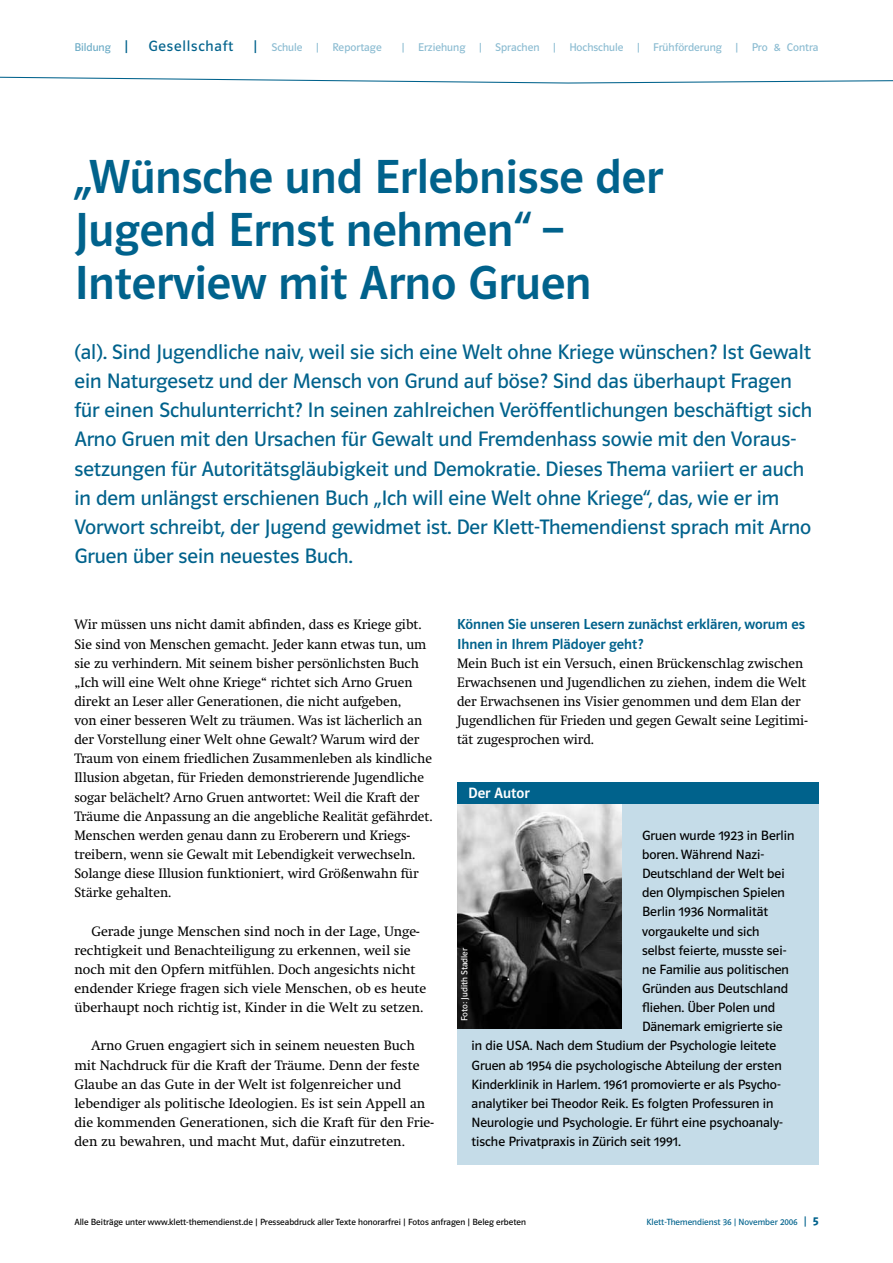
<style>
.page{position:relative;width:893px;height:1263px;background:#fff}
.page>*{position:absolute;margin:0;border:0;box-sizing:border-box;transform-origin:0 0}
.t1{font:48px/53.1px "Polo ST11 K Krftg";color:#00628c}
.t2{font:21px/29.2px "Polo ST11 K Buch";color:#00628c}
.t3{font:15px/19.2px "Polo 22 K Krftg";color:#00628c}
.t4{font:15px "Polo ST11 K Buch";letter-spacing:.05em;color:#00628c}
.t5{font:15px "Polo ST11 K Krftg";color:#fff}
.t6{font:13.5px/19.2px "Klett Swift";letter-spacing:-.005em;color:#000}
.t7{font:13.5px "Polo ST11 K Buch";color:#000}
.t8{font:11.25px "Polo ST11 K Buch";color:#8abbd1}
.t9{font:11.25px "Polo ST11 K Buch";color:#6aaac5}
.t10{font:9px "Polo ST11 K Buch";color:#000}
.t11{font:9px "Polo ST11 K Buch";color:#00628c}
.t12{font:9px "Polo ST11 K Buch";color:#fff}
.s1{font-size:15px;color:#00628c}
.s2{font-size:12px}
</style>
<div class="page">
<svg style="left:0;top:76px;width:893px;height:8px"></svg>
<div style="left:457px;top:800px;width:362px;height:365px;background:#c5dce8"></div>
<img style="left:457px;top:804px;width:164px;height:224px">
<div style="left:457px;top:782px;width:362px;height:22px;background:#00628c"></div>
<p class="t9" style="left:74px;top:41px;width:56px">Bildung <span class="s1">|</span></p>
<p class="t4" style="left:148px;top:37px;width:86px">Gesellschaft</p>
<p class="t8" style="left:253px;top:41px;width:130px"><span class="s1">|</span> Schule | Reportage</p>
<p class="t8" style="left:402px;top:41px;width:418px">| Erziehung | Sprachen | Hochschule | Frühförderung | Pro &amp; Contra</p>
<h1 class="t1" style="left:74px;top:150px;width:590px">„Wünsche und Erlebnisse der<br>Jugend Ernst nehmen“ –<br>Interview mit Arno Gruen</h1>
<p class="t2" style="left:74px;top:337px;width:739px">(al). Sind Jugendliche naiv, weil sie sich eine Welt ohne Kriege wünschen? Ist Gewalt ein Naturgesetz und der Mensch von Grund auf böse? Sind das überhaupt Fragen für einen Schulunterricht? In seinen zahlreichen Veröffentlichungen beschäftigt sich Arno Gruen mit den Ursachen für Gewalt und Fremdenhass sowie mit den Voraus&shy;setzungen für Autoritätsgläubigkeit und Demokratie. Dieses Thema variiert er auch in dem unlängst erschienen Buch „Ich will eine Welt ohne Kriege“, das, wie er im Vorwort schreibt, der Jugend gewidmet ist. Der Klett-Themendienst sprach mit Arno Gruen über sein neuestes Buch.</p>
<p class="t6" style="left:74px;top:615px;width:360px">Wir müssen uns nicht damit abfinden, dass es Kriege gibt.<br>Sie sind von Menschen gemacht. Jeder kann etwas tun, um sie zu verhindern. Mit seinem bisher persönlichsten Buch „Ich will eine Welt ohne Kriege“ richtet sich Arno Gruen direkt an Leser aller Generationen, die nicht aufgeben,<br>von einer besseren Welt zu träumen. Was ist lächerlich an der Vorstellung einer Welt ohne Gewalt? Warum wird der Traum von einem friedlichen Zusammenleben als kindliche Illusion abgetan, für Frieden demonstrierende Jugendliche sogar belächelt? Arno Gruen antwortet: Weil die Kraft der Träume die Anpassung an die angebliche Realität gefährdet.<br>Menschen werden genau dann zu Eroberern und Kriegs&shy;treibern, wenn sie Gewalt mit Lebendigkeit verwechseln.<br>Solange diese Illusion funktioniert, wird Größenwahn für Stärke gehalten.</p>
<p class="t6" style="left:74px;top:921px;width:353px;text-indent:17px">Gerade junge Menschen sind noch in der Lage, Unge&shy;rechtigkeit und Benachteiligung zu erkennen, weil sie noch mit den Opfern mitfühlen. Doch angesichts nicht endender Kriege fragen sich viele Menschen, ob es heute überhaupt noch richtig ist, Kinder in die Welt zu setzen.</p>
<p class="t6" style="left:74px;top:1036px;width:361px;text-indent:17px">Arno Gruen engagiert sich in seinem neuesten Buch mit Nachdruck für die Kraft der Träume. Denn der feste Glaube an das Gute in der Welt ist folgenreicher und lebendiger als politische Ideologien. Es ist sein Appell an die kommenden Generationen, sich die Kraft für den Frie&shy;den zu bewahren, und macht Mut, dafür einzutreten.</p>
<p class="t3" style="left:457px;top:615px;width:349px">Können Sie unseren Lesern zunächst erklären, worum es<br>Ihnen in Ihrem Plädoyer geht?</p>
<p class="t6" style="left:457px;top:653px;width:352px">Mein Buch ist ein Versuch, einen Brückenschlag zwischen Erwachsenen und Jugendlichen zu ziehen, indem die Welt der Erwachsenen ins Visier genommen und dem Elan der Jugendlichen für Frieden und gegen Gewalt seine Legitimi&shy;tät zugesprochen wird.</p>
<p class="t5" style="left:468px;top:785px;width:63px">Der Autor</p>
<p class="t7" style="left:642px;top:828px;width:154px">Gruen wurde 1923 in Berlin</p>
<p class="t7" style="left:642px;top:847px;width:123px">boren. Während Nazi-</p>
<p class="t7" style="left:642px;top:866px;width:144px">Deutschland der Welt bei</p>
<p class="t7" style="left:642px;top:885px;width:144px">den Olympischen Spielen</p>
<p class="t7" style="left:642px;top:904px;width:128px">Berlin 1936 Normalität</p>
<p class="t7" style="left:642px;top:924px;width:119px">vorgaukelte und sich</p>
<p class="t7" style="left:642px;top:943px;width:146px">selbst feierte, musste sei-</p>
<p class="t7" style="left:642px;top:962px;width:148px">ne Familie aus politischen</p>
<p class="t7" style="left:642px;top:981px;width:148px">Gründen aus Deutschland</p>
<p class="t7" style="left:642px;top:1000px;width:135px">fliehen. Über Polen und</p>
<p class="t7" style="left:642px;top:1019px;width:142px">Dänemark emigrierte sie</p>
<p class="t7" style="left:472px;top:1038px;width:306px">in die USA. Nach dem Studium der Psychologie leitete</p>
<p class="t7" style="left:472px;top:1058px;width:312px">Gruen ab 1954 die psychologische Abteilung der ersten</p>
<p class="t7" style="left:472px;top:1077px;width:310px">Kinderklinik in Harlem. 1961 promovierte er als Psycho-</p>
<p class="t7" style="left:472px;top:1096px;width:303px">analytiker bei Theodor Reik. Es folgten Professuren in</p>
<p class="t7" style="left:472px;top:1115px;width:312px">Neurologie und Psychologie. Er führt eine psychoanaly-</p>
<p class="t7" style="left:472px;top:1134px;width:211px">tische Privatpraxis in Zürich seit 1991.</p>
<p class="t12" style="left:460px;top:1021px;width:75px;rotate:-90deg">Foto: Judith Stadler</p>
<p class="t10" style="left:74px;top:1217px;width:453px">Alle Beiträge unter www.klett-themendienst.de | Presseabdruck aller Texte honorarfrei | Fotos anfragen | Beleg erbeten</p>
<p class="t11" style="left:646px;top:1217px;width:162px">Klett-Themendienst 36 | November 2006 <span class="s2">|</span></p>
</div>
